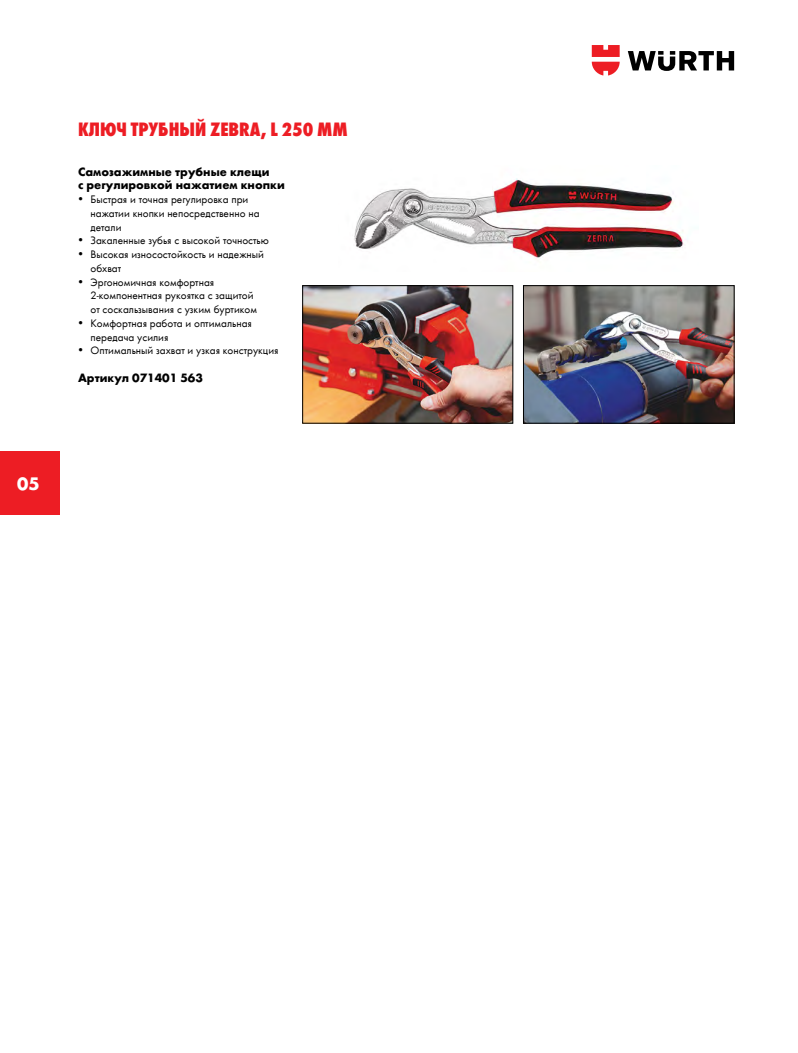
<style>
.page{position:relative;width:798px;height:1053px;background:#fff}
.page>*{position:absolute;margin:0;border:0;box-sizing:border-box;transform-origin:0 0}
.t1{font:20px "Wuerth Extra Bold Cond Caps";color:#ed1d24}
.t2{font:700 18.75px "Wuerth";color:#fff}
.t3{font:700 12.5px/13.8px "Wuerth";color:#000}
.t4{font:11.25px/13.8px "Wuerth";color:#000}
</style>
<div class="page">
<img style="left:354px;top:178px;width:330px;height:81px">
<img style="left:304px;top:287px;width:207px;height:134px">
<div style="left:302px;top:285px;width:211px;height:138px;border:1px solid #000"></div>
<img style="left:525px;top:287px;width:207px;height:134px">
<div style="left:523px;top:285px;width:211px;height:138px;border:1px solid #000"></div>
<svg style="left:627px;top:51px;width:106px;height:20px"></svg>
<svg style="left:591px;top:45px;width:28px;height:30px"></svg>
<div style="left:0;top:450px;width:59px;height:64px;background:#ed1d24"></div>
<h2 class="t2" style="left:17px;top:470px;width:24px">05</h2>
<h1 class="t1" style="left:78px;top:116px;width:271px">Ключ трубный ZEBRA, L 250 мм</h1>
<p class="t3" style="left:78px;top:163px;width:208px">Самозажимные трубные клещи<br>с регулировкой нажатием кнопки</p>
<p class="t4" style="left:90px;top:192px;width:170px;text-indent:-12px">• Быстрая и точная регулировка при нажатии кнопки непосредственно на детали</p>
<p class="t4" style="left:78px;top:233px;width:192px">• Закаленные зубья с высокой точностью</p>
<p class="t4" style="left:90px;top:247px;width:175px;text-indent:-12px">• Высокая износостойкость и надежный обхват</p>
<p class="t4" style="left:90px;top:274px;width:168px;text-indent:-12px">• Эргономичная комфортная<br>2-компонентная рукоятка с защитой от соскальзывания с узким буртиком</p>
<p class="t4" style="left:90px;top:316px;width:163px;text-indent:-12px">• Комфортная работа и оптимальная передача усилия</p>
<p class="t4" style="left:78px;top:343px;width:202px">• Оптимальный захват и узкая конструкция</p>
<p class="t3" style="left:78px;top:370px;width:126px">Артикул 071401 563</p>
</div>
